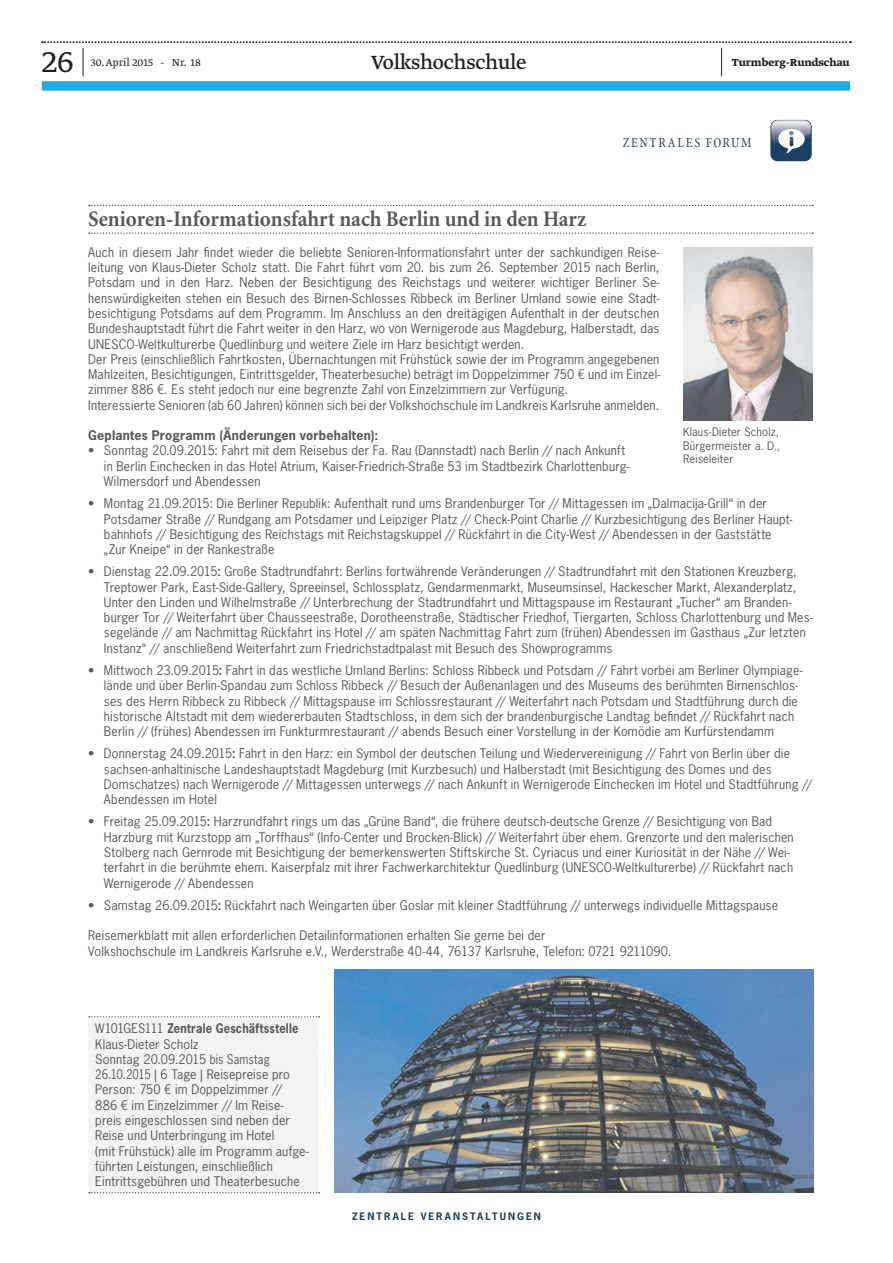
<style>
.page{position:relative;width:893px;height:1263px;background:#fff}
.page>*{position:absolute;margin:0;border:0;box-sizing:border-box;transform-origin:0 0}
.t1{font:300 36px "Greta Text Std";color:#231f20}
.t2{font:22.5px "Greta Text Std";letter-spacing:-.015em;color:#231f20}
.t3{font:700 22.2px "Minion";color:#57585a;scale:.95 1}
.t4{font:condensed 13.95px "Minion";letter-spacing:.115em;color:#1b4064}
.t5{font:12.45px/15.3px "News Gothic Std";letter-spacing:.015em;color:#57585a}
.t6{font:700 12.45px "News Gothic Std";letter-spacing:.02em;color:#57585a}
.t7{font:300 12px "Greta Text Std";color:#231f20}
.t8{font:700 12px "Greta Text Std";color:#231f20}
.t9{font:11.1px/13.4px "News Gothic Std";letter-spacing:.015em;color:#57585a;text-align:justify}
.t10{font:700 9.75px "News Gothic Std";letter-spacing:.21em;color:#1b4064}
.s1{font-weight:700}
</style>
<div class="page">
<div style="left:42px;top:81px;width:808px;height:9px;background:#24aae1"></div>
<svg style="left:42px;top:41px;width:809px;height:35px"></svg>
<svg style="left:89px;top:205px;width:724px;height:1px"></svg>
<svg style="left:89px;top:232px;width:724px;height:2px"></svg>
<svg style="left:89px;top:1016px;width:230px;height:1px"></svg>
<div style="left:88px;top:1017px;width:231px;height:19px;background:#f2f3f4"></div>
<div style="left:88px;top:1021px;width:231px;height:30px;background:#f2f3f4"></div>
<div style="left:88px;top:1047px;width:231px;height:145px;background:#f2f3f4"></div>
<svg style="left:89px;top:1192px;width:230px;height:1px"></svg>
<img style="left:683px;top:248px;width:130px;height:172px">
<img style="left:335px;top:970px;width:478px;height:223px">
<svg style="left:770px;top:120px;width:42px;height:41px"></svg>
<svg style="left:771px;top:121px;width:40px;height:39px"></svg>
<h1 class="t1" style="left:42px;top:41px;width:33px">26</h1>
<p class="t7" style="left:91px;top:56px;width:112px">30. April 2015 - Nr. 18</p>
<h2 class="t2" style="left:371px;top:49px;width:157px">Volkshochschule</h2>
<p class="t8" style="left:732px;top:56px;width:119px">Turmberg-Rundschau</p>
<p class="t4" style="left:623px;top:135px;width:130px">ZENTRALES FORUM</p>
<h3 class="t3" style="left:88px;top:207px;width:526px">Senioren-Informationsfahrt nach Berlin und in den Harz</h3>
<p class="t5" style="left:88px;top:244px;width:574px">Auch in diesem Jahr findet wieder die beliebte Senioren-Informationsfahrt unter der sachkundigen Reise&shy;leitung von Klaus-Dieter Scholz statt. Die Fahrt führt vom 20. bis zum 26. September 2015 nach Berlin, Potsdam und in den Harz. Neben der Besichtigung des Reichstags und weiterer wichtiger Berliner Se&shy;henswürdigkeiten stehen ein Besuch des Birnen-Schlosses Ribbeck im Berliner Umland sowie eine Stadt&shy;besichtigung Potsdams auf dem Programm. Im Anschluss an den dreitägigen Aufenthalt in der deutschen Bundeshauptstadt führt die Fahrt weiter in den Harz, wo von Wernigerode aus Magdeburg, Halberstadt, das UNESCO-Weltkulturerbe Quedlinburg und weitere Ziele im Harz besichtigt werden.<br>Der Preis (einschließlich Fahrtkosten, Übernachtungen mit Frühstück sowie der im Programm angegebenen Mahlzeiten, Besichtigungen, Eintrittsgelder, Theaterbesuche) beträgt im Doppelzimmer 750 € und im Einzel&shy;zimmer 886 €. Es steht jedoch nur eine begrenzte Zahl von Einzelzimmern zur Verfügung.<br>Interessierte Senioren (ab 60 Jahren) können sich bei der Volkshochschule im Landkreis Karlsruhe anmelden.</p>
<p class="t6" style="left:88px;top:427px;width:292px">Geplantes Programm (Änderungen vorbehalten):</p>
<p class="t5" style="left:104px;top:443px;width:527px;text-indent:-16px">• Sonntag 20.09.2015: Fahrt mit dem Reisebus der Fa. Rau (Dannstadt) nach Berlin // nach Ankunft in Berlin Einchecken in das Hotel Atrium, Kaiser-Friedrich-Straße 53 im Stadtbezirk Charlottenburg-<br>Wilmersdorf und Abendessen</p>
<p class="t5" style="left:104px;top:496px;width:690px;text-indent:-16px">• Montag 21.09.2015: Die Berliner Republik: Aufenthalt rund ums Brandenburger Tor // Mittagessen im „Dalmacija-Grill“ in der Potsdamer Straße // Rundgang am Potsdamer und Leipziger Platz // Check-Point Charlie // Kurzbesichtigung des Berliner Haupt&shy;bahnhofs // Besichtigung des Reichstags mit Reichstagskuppel // Rückfahrt in die City-West // Abendessen in der Gaststätte „Zur Kneipe“ in der Rankestraße</p>
<p class="t5" style="left:104px;top:564px;width:710px;text-indent:-16px">• Dienstag 22.09.2015<span class="s1">:</span> Große Stadtrundfahrt: Berlins fortwährende Veränderungen // Stadtrundfahrt mit den Stationen Kreuzberg, Treptower Park, East-Side-Gallery, Spreeinsel, Schlossplatz, Gendarmenmarkt, Museumsinsel, Hackescher Markt, Alexanderplatz, Unter den Linden und Wilhelmstraße // Unterbrechung der Stadtrundfahrt und Mittagspause im Restaurant „Tucher“ am Branden&shy;burger Tor // Weiterfahrt über Chausseestraße, Dorotheenstraße, Städtischer Friedhof, Tiergarten, Schloss Charlottenburg und Mes&shy;segelände // am Nachmittag Rückfahrt ins Hotel // am späten Nachmittag Fahrt zum (frühen) Abendessen im Gasthaus „Zur letzten Instanz“ // anschließend Weiterfahrt zum Friedrichstadtpalast mit Besuch des Showprogramms</p>
<p class="t5" style="left:104px;top:662px;width:700px;text-indent:-16px">• Mittwoch 23.09.2015<span class="s1">:</span> Fahrt in das westliche Umland Berlins: Schloss Ribbeck und Potsdam // Fahrt vorbei am Berliner Olympiage&shy;lände und über Berlin-Spandau zum Schloss Ribbeck // Besuch der Außenanlagen und des Museums des berühmten Birnenschlos&shy;ses des Herrn Ribbeck zu Ribbeck // Mittagspause im Schlossrestaurant // Weiterfahrt nach Potsdam und Stadtführung durch die historische Altstadt mit dem wiedererbauten Stadtschloss, in dem sich der brandenburgische Landtag befindet // Rückfahrt nach Berlin // (frühes) Abendessen im Funkturmrestaurant // abends Besuch einer Vorstellung in der Komödie am Kurfürstendamm</p>
<p class="t5" style="left:104px;top:746px;width:709px;text-indent:-16px">• Donnerstag 24.09.2015<span class="s1">:</span> Fahrt in den Harz: ein Symbol der deutschen Teilung und Wiedervereinigung // Fahrt von Berlin über die sachsen-anhaltinische Landeshauptstadt Magdeburg (mit Kurzbesuch) und Halberstadt (mit Besichtigung des Domes und des Domschatzes) nach Wernigerode // Mittagessen unterwegs // nach Ankunft in Wernigerode Einchecken im Hotel und Stadtführung // Abendessen im Hotel</p>
<p class="t5" style="left:104px;top:814px;width:691px;text-indent:-16px">• Freitag 25.09.2015<span class="s1">:</span> Harzrundfahrt rings um das „Grüne Band“, die frühere deutsch-deutsche Grenze // Besichtigung von Bad Harzburg mit Kurzstopp am „Torffhaus“ (Info-Center und Brocken-Blick) // Weiterfahrt über ehem. Grenzorte und den malerischen Stolberg nach Gernrode mit Besichtigung der bemerkenswerten Stiftskirche St. Cyriacus und einer Kuriosität in der Nähe // Wei&shy;terfahrt in die berühmte ehem. Kaiserpfalz mit ihrer Fachwerkarchitektur Quedlinburg (UNESCO-Weltkulturerbe) // Rückfahrt nach Wernigerode // Abendessen</p>
<p class="t5" style="left:88px;top:897px;width:691px">• Samstag 26.09.2015<span class="s1">:</span> Rückfahrt nach Weingarten über Goslar mit kleiner Stadtführung // unterwegs individuelle Mittagspause</p>
<p class="t5" style="left:88px;top:928px;width:585px">Reisemerkblatt mit allen erforderlichen Detailinformationen erhalten Sie gerne bei der<br>Volkshochschule im Landkreis Karlsruhe e.V., Werderstraße 40-44, 76137 Karlsruhe, Telefon: 0721 9211090.</p>
<p class="t9" style="left:683px;top:425px;width:98px">Klaus-Dieter Scholz, Bürgermeister a. D., Reiseleiter</p>
<p class="t5" style="left:95px;top:1021px;width:215px">W101GES111 <span class="s1">Zentrale Geschäftsstelle </span>Klaus-Dieter Scholz<br>Sonntag 20.09.2015 bis Samstag 26.10.2015 | 6 Tage | Reisepreise pro Person: 750 € im Doppelzimmer //<br>886 € im Einzelzimmer // Im Reise&shy;preis eingeschlossen sind neben der Reise und Unterbringung im Hotel<br>(mit Frühstück) alle im Programm aufge&shy;führten Leistungen, einschließlich Eintrittsgebühren und Theaterbesuche</p>
<p class="t10" style="left:352px;top:1210px;width:190px">ZENTRALE VERANSTALTUNGEN</p>
</div>
